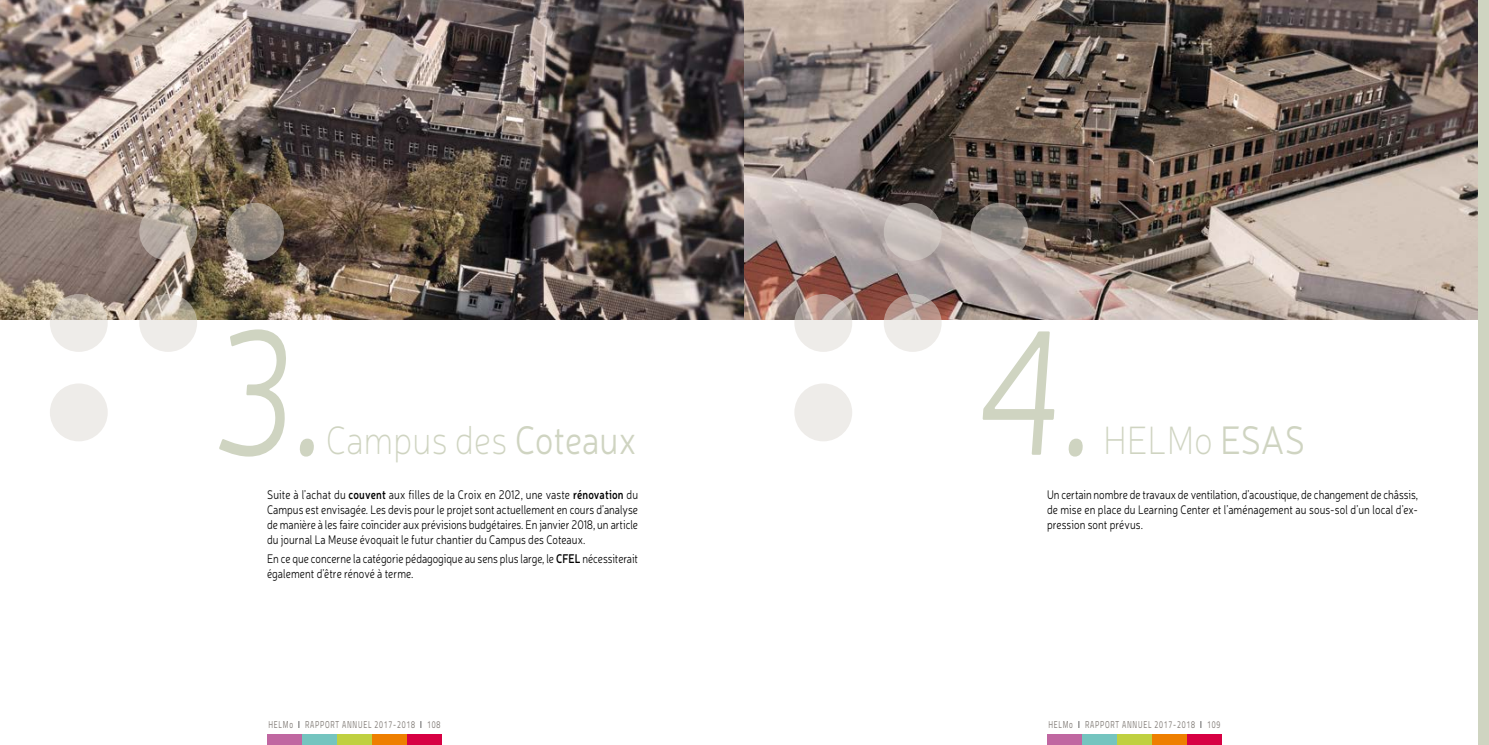
<style>
.page{position:relative;width:1489px;height:745px;background:#fff}
.page>*{position:absolute;margin:0;border:0;box-sizing:border-box;transform-origin:0 0}
.t1{font:300 179.12px "Neris";color:#cfd4c1;scale:.8 1}
.t2{font:100 40px "Neris";letter-spacing:.01em;color:#cfd4c1;scale:.85 1}
.t3{font:300 12.5px/15px "Neris";color:#000;text-align:justify;scale:.82 1}
.t4{font:10px "Titillium";letter-spacing:.11em;color:#7f7974;scale:.7 1}
.s1{font-weight:300}
.s2{font-weight:600}
.s3{color:#000}
</style>
<div class="page">
<div style="left:1046px;top:733px;width:35px;height:11px;background:#c067a1"></div>
<div style="left:1081px;top:733px;width:35px;height:11px;background:#74c4bf"></div>
<div style="left:1116px;top:733px;width:35px;height:11px;background:#bfd041"></div>
<div style="left:1151px;top:733px;width:35px;height:11px;background:#ee7f00"></div>
<div style="left:1186px;top:733px;width:35px;height:11px;background:#d70043"></div>
<div style="left:267px;top:733px;width:35px;height:11px;background:#c067a1"></div>
<div style="left:302px;top:733px;width:35px;height:11px;background:#74c4bf"></div>
<div style="left:337px;top:733px;width:35px;height:11px;background:#bfd041"></div>
<div style="left:372px;top:733px;width:35px;height:11px;background:#ee7f00"></div>
<div style="left:407px;top:733px;width:35px;height:11px;background:#d70043"></div>
<img style="left:0;top:0;width:744px;height:319px">
<div style="left:50px;top:383px;width:58px;height:58px;background:#eeece9;border-radius:50%"></div>
<svg style="left:50px;top:294px;width:58px;height:57px;fill:#eeece9"></svg>
<svg style="left:139px;top:294px;width:58px;height:57px;fill:#eeece9"></svg>
<svg style="left:139px;top:203px;width:58px;height:57px"></svg>
<svg style="left:226px;top:203px;width:58px;height:57px"></svg>
<svg style="left:744px;top:0;width:734px;height:319px"></svg>
<div style="left:794px;top:383px;width:58px;height:58px;background:#eeece9;border-radius:50%"></div>
<svg style="left:794px;top:294px;width:58px;height:57px;fill:#eeece9"></svg>
<svg style="left:883px;top:294px;width:58px;height:57px;fill:#eeece9"></svg>
<svg style="left:883px;top:203px;width:58px;height:57px;fill:#ccc3bf"></svg>
<svg style="left:970px;top:203px;width:58px;height:57px"></svg>
<div style="left:1478px;top:0;width:10px;height:744px;background:#cfd4c1"></div>
<h1 class="t1" style="left:210px;top:278px;width:161px">3.</h1>
<h2 class="t2" style="left:326px;top:416px;width:366px">Campus des <span class="s1">Coteaux</span></h2>
<p class="t3" style="left:267px;top:486px;width:454px">Suite à l’achat du <span class="s2">couvent</span> aux filles de la Croix en 2012, une vaste <span class="s2">rénovation</span> du Campus est envisagée. Les devis pour le projet sont actuellement en cours d’analyse de manière à les faire coïncider aux prévisions budgétaires. En janvier 2018, un article du journal La Meuse évoquait le futur chantier du Campus des Coteaux.</p>
<p class="t3" style="left:267px;top:550px;width:454px">En ce que concerne la catégorie pédagogique au sens plus large, le <span class="s2">CFEL</span> nécessiterait également d’être rénové à terme.</p>
<h1 class="t1" style="left:973px;top:278px;width:169px">4.</h1>
<h2 class="t2" style="left:1103px;top:416px;width:238px">HELMo <span class="s1">ESAS</span></h2>
<p class="t3" style="left:1046px;top:486px;width:454px">Un certain nombre de travaux de ventilation, d’acoustique, de changement de châssis, de mise en place du Learning Center et l’aménagement au sous-sol d’un local d’ex&shy;pression sont prévus.</p>
<p class="t4" style="left:268px;top:716px;width:247px">HELMo <span class="s3">I</span> RAPPORT ANNUEL 2017-2018 <span class="s3">I</span> 108</p>
<p class="t4" style="left:1048px;top:716px;width:247px">HELMo <span class="s3">I</span> RAPPORT ANNUEL 2017-2018 <span class="s3">I</span> 109</p>
</div>
